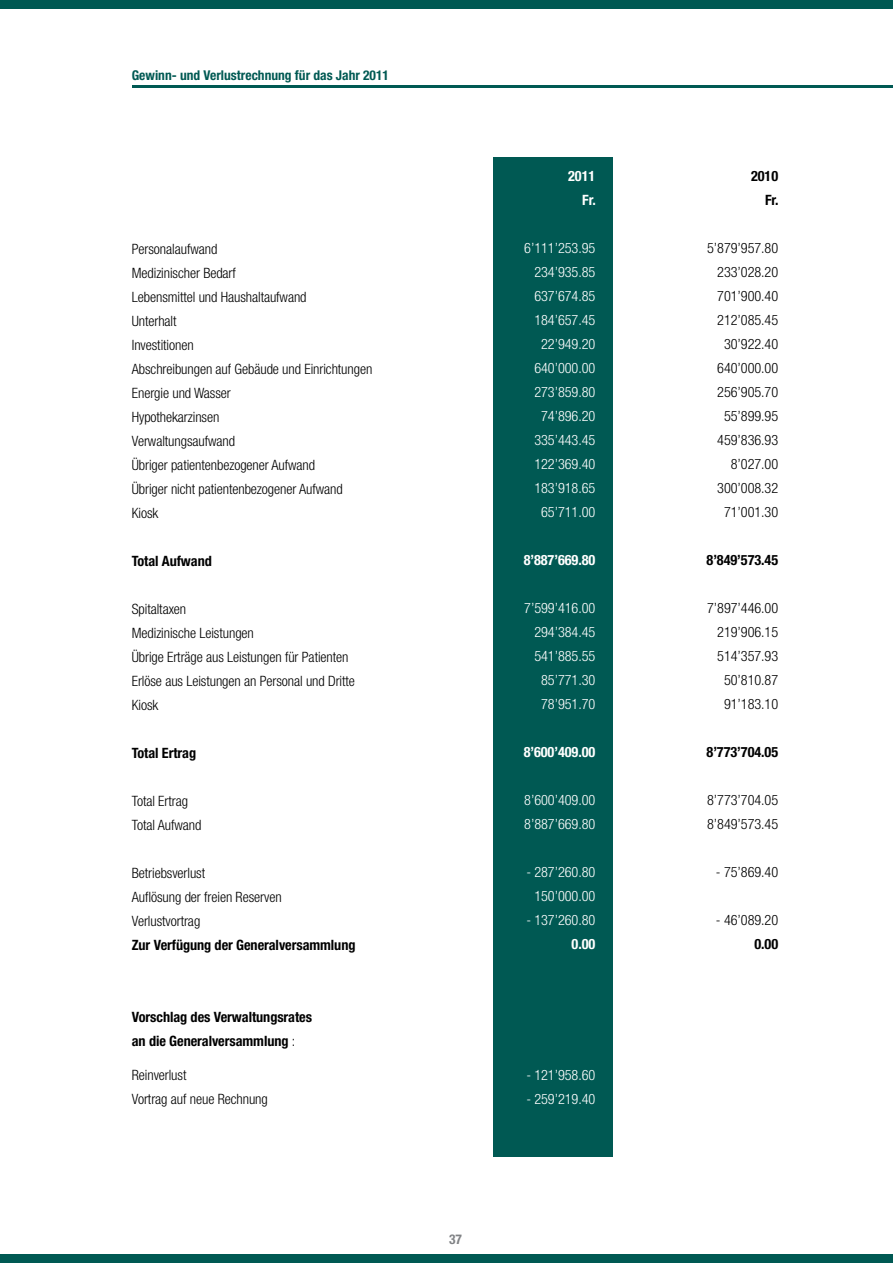
<style>
.page{position:relative;width:893px;height:1263px;background:#fff}
.page>*{position:absolute;margin:0;border:0;box-sizing:border-box;transform-origin:0 0}
.t1{font:300 condensed 14.25px/24px "Helvetica Neue LT";letter-spacing:-.005em;color:#000}
.t2{font:300 condensed 14.25px/24px "Helvetica Neue LT";letter-spacing:-.005em;color:#fff;text-align:right}
.t3{font:700 condensed 14.25px/24px "Helvetica Neue LT";letter-spacing:-.005em;color:#000}
.t4{font:700 condensed 14.25px/24px "Helvetica Neue LT";letter-spacing:-.005em;color:#fff;text-align:right}
.t5{font:700 condensed 13.5px "Helvetica Neue LT";color:#005953}
.t6{font:700 condensed 13.5px "Helvetica Neue LT";color:#808285}
.s1{font-weight:300}
</style>
<div class="page">
<hr style="left:132px;top:85px;width:761px;height:2px;background:#005953">
<div style="left:494px;top:157px;width:119px;height:1000px;background:#005953"></div>
<div style="left:0;top:1254px;width:893px;height:9px;background:#005953"></div>
<div style="left:0;top:0;width:893px;height:9px;background:#005953"></div>
<p class="t5" style="left:132px;top:67px;width:259px">Gewinn- und Verlustrechnung für das Jahr 2011</p>
<p class="t1" style="left:132px;top:237px;width:242px">Personalaufwand<br>Medizinischer Bedarf<br>Lebensmittel und Haushaltaufwand<br>Unterhalt<br>Investitionen<br>Abschreibungen auf Gebäude und Einrichtungen<br>Energie und Wasser<br>Hypothekarzinsen<br>Verwaltungsaufwand<br>Übriger patientenbezogener Aufwand<br>Übriger nicht patientenbezogener Aufwand<br>Kiosk</p>
<p class="t3" style="left:132px;top:548px;width:82px">Total Aufwand</p>
<p class="t1" style="left:132px;top:597px;width:225px">Spitaltaxen<br>Medizinische Leistungen<br>Übrige Erträge aus Leistungen für Patienten<br>Erlöse aus Leistungen an Personal und Dritte<br>Kiosk</p>
<p class="t3" style="left:132px;top:740px;width:66px">Total Ertrag</p>
<p class="t1" style="left:132px;top:789px;width:71px">Total Ertrag<br>Total Aufwand</p>
<p class="t1" style="left:132px;top:861px;width:151px">Betriebsverlust<br>Auflösung der freien Reserven<br>Verlustvortrag</p>
<p class="t3" style="left:132px;top:932px;width:225px">Zur Verfügung der Generalversammlung</p>
<p class="t3" style="left:132px;top:1004px;width:182px">Vorschlag des Verwaltungsrates an die Generalversammlung <span class="s1">:</span></p>
<p class="t1" style="left:132px;top:1063px;width:138px">Reinverlust<br>Vortrag auf neue Rechnung</p>
<p class="t6" style="left:449px;top:1231px;width:14px">37</p>
<p class="t4" style="left:568px;top:164px;width:29px">2011<br>Fr.</p>
<p class="t2" style="left:524px;top:236px;width:73px">6’111’253.95<br>234’935.85<br>637’674.85<br>184’657.45<br>22’949.20<br>640’000.00<br>273’859.80<br>74’896.20<br>335’443.45<br>122’369.40<br>183’918.65<br>65’711.00</p>
<p class="t4" style="left:524px;top:548px;width:73px">8’887’669.80</p>
<p class="t2" style="left:524px;top:596px;width:73px">7’599’416.00<br>294’384.45<br>541’885.55<br>85’771.30<br>78’951.70</p>
<p class="t4" style="left:524px;top:740px;width:73px">8’600’409.00</p>
<p class="t2" style="left:524px;top:788px;width:73px;text-align:left">8’600’409.00<br>8’887’669.80</p>
<p class="t2" style="left:526px;top:860px;width:70px;text-align:center">- 287’260.80<br>150’000.00</p>
<p class="t2" style="left:526px;top:908px;width:70px">- 137’260.80</p>
<p class="t4" style="left:572px;top:932px;width:25px">0.00</p>
<p class="t2" style="left:526px;top:1062px;width:70px">- 121’958.60</p>
<p class="t2" style="left:526px;top:1086px;width:70px">- 259’219.40</p>
<p class="t3" style="left:751px;top:164px;width:29px;text-align:right">2010<br>Fr.</p>
<p class="t1" style="left:707px;top:236px;width:73px;text-align:right">5’879’957.80<br>233’028.20<br>701’900.40<br>212’085.45<br>30’922.40<br>640’000.00<br>256’905.70<br>55’899.95<br>459’836.93<br>8’027.00<br>300’008.32<br>71’001.30</p>
<p class="t3" style="left:706px;top:548px;width:73px">8’849’573.45</p>
<p class="t1" style="left:707px;top:596px;width:73px;text-align:right">7’897’446.00<br>219’906.15<br>514’357.93<br>50’810.87<br>91’183.10</p>
<p class="t3" style="left:706px;top:740px;width:73px">8’773’704.05</p>
<p class="t1" style="left:707px;top:788px;width:73px">8’773’704.05<br>8’849’573.45</p>
<p class="t1" style="left:716px;top:860px;width:64px">- 75’869.40</p>
<p class="t1" style="left:716px;top:908px;width:64px">- 46’089.20</p>
<p class="t3" style="left:754px;top:932px;width:25px">0.00</p>
</div>
